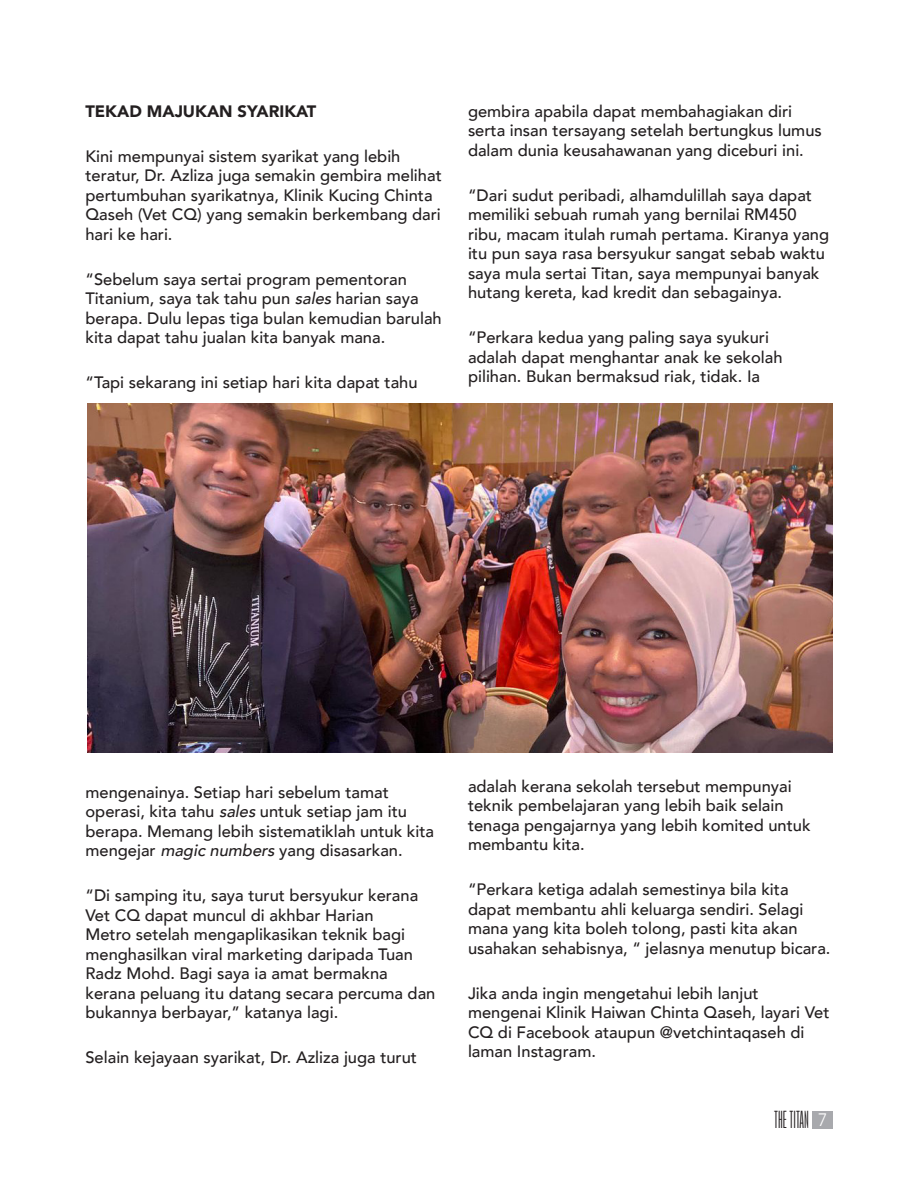
<style>
.page{position:relative;width:918px;height:1188px;background:#fff}
.page>*{position:absolute;margin:0;border:0;box-sizing:border-box;transform-origin:0 0}
.t1{font:100 18px "Gobold High";color:#231f20}
.t2{font:500 16.5px/19.5px "Avenir";color:#231f20}
.t3{font:900 16.5px "Avenir";color:#231f20}
.s1{font-style:italic}
.s2{font-family:"Avenir";font-weight:300;color:#fff}
</style>
<div class="page">
<div style="left:812px;top:1111px;width:21px;height:17px;background:#a8a9ad"></div>
<img style="left:87px;top:404px;width:746px;height:349px">
<p class="t3" style="left:85px;top:97px;width:232px">TEKAD MAJUKAN SYARIKAT</p>
<p class="t2" style="left:85px;top:145px;width:358px">Kini mempunyai sistem syarikat yang lebih teratur, Dr. Azliza juga semakin gembira melihat pertumbuhan syarikatnya, Klinik Kucing Chinta Qaseh (Vet CQ) yang semakin berkembang dari hari ke hari.</p>
<p class="t2" style="left:85px;top:268px;width:358px">“Sebelum saya sertai program pementoran Titanium, saya tak tahu pun <span class="s1">sales</span>harian saya berapa. Dulu lepas tiga bulan kemudian barulah kita dapat tahu jualan kita banyak mana.</p>
<p class="t2" style="left:85px;top:372px;width:334px">“Tapi sekarang ini setiap hari kita dapat tahu</p>
<p class="t2" style="left:468px;top:100px;width:355px">gembira apabila dapat membahagiakan diri serta insan tersayang setelah bertungkus lumus dalam dunia keusahawanan yang diceburi ini.</p>
<p class="t2" style="left:468px;top:184px;width:363px">“Dari sudut peribadi, alhamdulillah saya dapat memiliki sebuah rumah yang bernilai RM450 ribu, macam itulah rumah pertama. Kiranya yang itu pun saya rasa bersyukur sangat sebab waktu saya mula sertai Titan, saya mempunyai banyak hutang kereta, kad kredit dan sebagainya.</p>
<p class="t2" style="left:468px;top:327px;width:316px">“Perkara kedua yang paling saya syukuri adalah dapat menghantar anak ke sekolah pilihan. Bukan bermaksud riak, tidak. Ia</p>
<p class="t2" style="left:85px;top:781px;width:350px">mengenainya. Setiap hari sebelum tamat operasi, kita tahu <span class="s1">sales</span>untuk setiap jam itu berapa. Memang lebih sistematiklah untuk kita mengejar <span class="s1">magicnumbers</span>yang disasarkan.</p>
<p class="t2" style="left:85px;top:885px;width:351px">“Di samping itu, saya turut bersyukur kerana Vet CQ dapat muncul di akhbar Harian<br>Metro setelah mengaplikasikan teknik bagi menghasilkan viral marketing daripada Tuan Radz Mohd. Bagi saya ia amat bermakna kerana peluang itu datang secara percuma dan bukannya berbayar,” katanya lagi.</p>
<p class="t2" style="left:85px;top:1047px;width:333px">Selain kejayaan syarikat, Dr. Azliza juga turut</p>
<p class="t2" style="left:468px;top:775px;width:344px">adalah kerana sekolah tersebut mempunyai teknik pembelajaran yang lebih baik selain tenaga pengajarnya yang lebih komited untuk membantu kita.</p>
<p class="t2" style="left:468px;top:879px;width:364px">“Perkara ketiga adalah semestinya bila kita dapat membantu ahli keluarga sendiri. Selagi mana yang kita boleh tolong, pasti kita akan usahakan sehabisnya, “ jelasnya menutup bicara.</p>
<p class="t2" style="left:468px;top:982px;width:363px">Jika anda ingin mengetahui lebih lanjut mengenai Klinik Haiwan Chinta Qaseh, layari Vet CQ di Facebook ataupun @vetchintaqaseh di laman Instagram.</p>
<p class="t1" style="left:774px;top:1109px;width:55px">THE TITAN <span class="s2">7</span></p>
</div>
